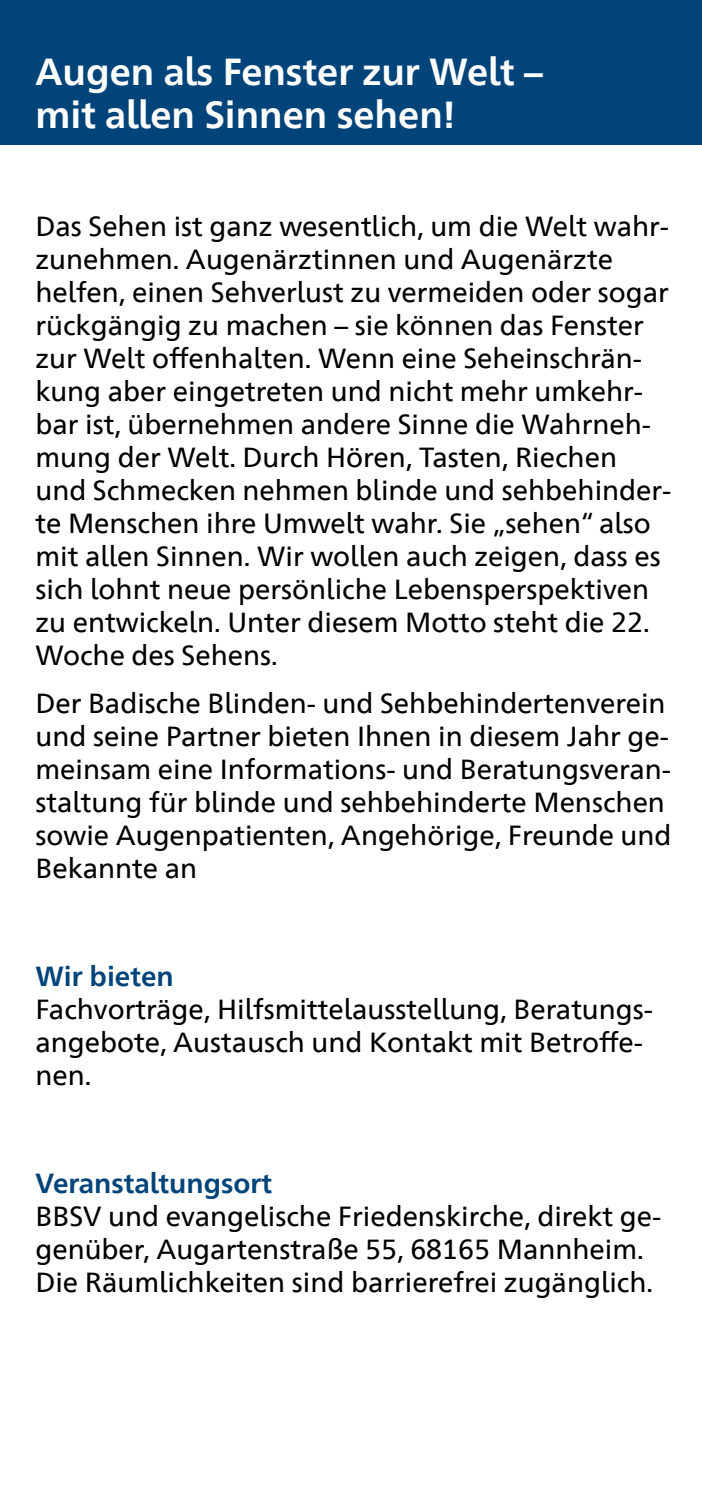
<style>
.page{position:relative;width:702px;height:1489px;background:#fff}
.page>*{position:absolute;margin:0;border:0;box-sizing:border-box;transform-origin:0 0}
.H1_Headline{font:700 37.5px/42.5px "Frutiger Neue 1450 Pro";color:#fff}
.P_Fließtext{font:27.5px/33px "Frutiger Neue 1450 Pro";color:#000}
.H2_Subheadline_Text_in_blau{font:700 27.5px "Frutiger Neue 1450 Pro";color:#00447a}
</style>
<div class="page">
<div style="left:0;top:0;width:702px;height:145px;background:#00447a"></div>
<h1 class="H1_Headline" style="left:35px;top:48px;width:509px">Augen als Fenster zur Welt – mit allen Sinnen sehen!</h1>
<p class="P_Fließtext" style="left:35px;top:207px;width:637px">Das Sehen ist ganz wesentlich, um die Welt wahr&shy;zunehmen. Augenärztinnen und Augenärzte helfen, einen Sehverlust zu vermeiden oder sogar rückgängig zu machen – sie können das Fenster zur Welt offenhalten. Wenn eine Seheinschrän&shy;kung aber eingetreten und nicht mehr umkehr&shy;bar ist, übernehmen andere Sinne die Wahrneh&shy;mung der Welt. Durch Hören, Tasten, Riechen und Schmecken nehmen blinde und sehbehinder&shy;te Menschen ihre Umwelt wahr. Sie „sehen“ also mit allen Sinnen. Wir wollen auch zeigen, dass es sich lohnt neue persönliche Lebensperspektiven zu entwickeln. Unter diesem Motto steht die 22.<br>Woche des Sehens.</p>
<p class="P_Fließtext" style="left:35px;top:684px;width:637px">Der Badische Blinden- und Sehbehindertenverein und seine Partner bieten Ihnen in diesem Jahr ge&shy;meinsam eine Informations- und Beratungsveran&shy;staltung für blinde und sehbehinderte Menschen sowie Augenpatienten, Angehörige, Freunde und Bekannte an</p>
<h2 class="H2_Subheadline_Text_in_blau" style="left:35px;top:956px;width:140px">Wir bieten</h2>
<p class="P_Fließtext" style="left:35px;top:990px;width:619px">Fachvorträge, Hilfsmittelausstellung, Beratungs&shy;angebote, Austausch und Kontakt mit Betroffe&shy;nen.</p>
<h2 class="H2_Subheadline_Text_in_blau" style="left:35px;top:1163px;width:238px">Veranstaltungsort</h2>
<p class="P_Fließtext" style="left:35px;top:1197px;width:627px">BBSV und evangelische Friedenskirche, direkt ge&shy;genüber, Augartenstraße 55, 68165 Mannheim.<br>Die Räumlichkeiten sind barrierefrei zugänglich.</p>
</div>
